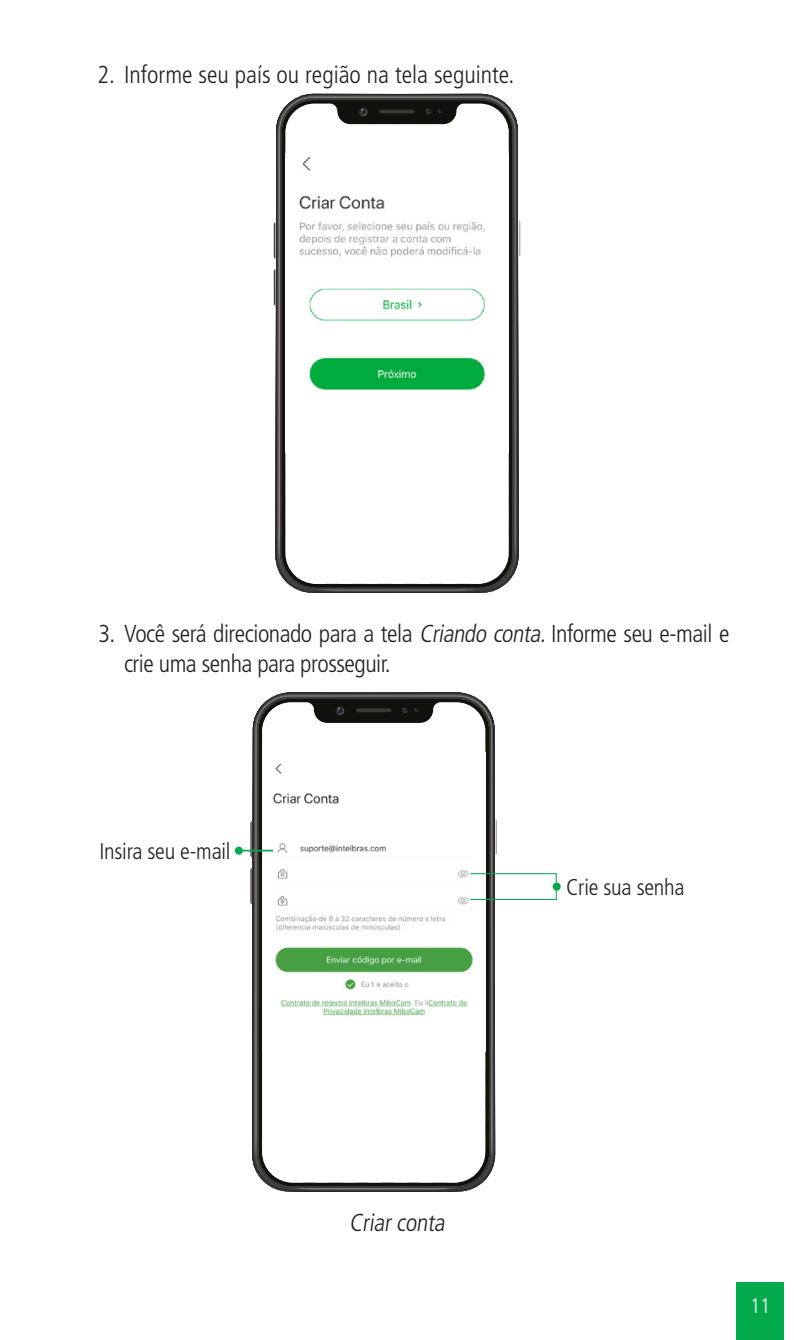
<style>
.page{position:relative;width:794px;height:1340px;background:#fff}
.page>*{position:absolute;margin:0;border:0;box-sizing:border-box;transform-origin:0 0}
._7__Legenda{font:300 condensed 24.5px/29.4px "Frutiger LT Std";letter-spacing:-.02em;color:#231f20}
._7__Legenda-2{font:300 condensed 24.5px "Frutiger LT Std";color:#231f20}
.t1{font:300 condensed 22.75px "Frutiger LT Std";letter-spacing:-.01em;color:#231f20}
.t2{font:300 condensed 21px "Frutiger LT Std";color:#fff}
.s1{font-style:italic}
</style>
<div class="page">
<div style="left:736px;top:1282px;width:48px;height:57px;background:#03aa4b"></div>
<svg style="left:518px;top:220px;width:2px;height:37px"></svg>
<svg style="left:274px;top:222px;width:1px;height:37px"></svg>
<svg style="left:274px;top:269px;width:1px;height:37px"></svg>
<svg style="left:275px;top:94px;width:243px;height:499px;background:#696766"></svg>
<svg style="left:280px;top:98px;width:234px;height:491px;background:#565553"></svg>
<div style="left:282px;top:100px;width:231px;height:488px;background:#11110e;border-radius:33px"></div>
<svg style="left:285px;top:104px;width:223px;height:479px;background:#dadada"></svg>
<svg style="left:358px;top:107px;width:10px;height:10px"></svg>
<svg style="left:425px;top:108px;width:6px;height:6px"></svg>
<svg style="left:438px;top:109px;width:4px;height:4px"></svg>
<hr style="left:379px;top:110px;width:35px;height:3px;background:#3a3832;border-radius:2px">
<div style="left:288px;top:258px;width:220px;height:295px;background:#fff"></div>
<img style="left:286px;top:154px;width:223px;height:298px">
<svg style="left:495px;top:819px;width:2px;height:36px"></svg>
<svg style="left:250px;top:821px;width:2px;height:36px"></svg>
<svg style="left:250px;top:868px;width:2px;height:36px"></svg>
<svg style="left:252px;top:692px;width:243px;height:499px;background:#636160"></svg>
<svg style="left:257px;top:696px;width:234px;height:491px;background:#595857"></svg>
<svg style="left:258px;top:698px;width:231px;height:488px;background:#2c2c29"></svg>
<svg style="left:262px;top:702px;width:223px;height:480px"></svg>
<svg style="left:335px;top:705px;width:10px;height:10px"></svg>
<svg style="left:401px;top:707px;width:7px;height:6px"></svg>
<svg style="left:414px;top:708px;width:4px;height:4px"></svg>
<svg style="left:356px;top:708px;width:35px;height:4px"></svg>
<div style="left:265px;top:857px;width:220px;height:295px;background:#fff"></div>
<img style="left:262px;top:752px;width:223px;height:299px">
<div style="left:235px;top:846px;width:8px;height:8px;background:#03aa4b;border-radius:50%"></div>
<div style="left:470px;top:873px;width:87px;height:27px;border:1px solid #03aa4b"></div>
<div style="left:552px;top:882px;width:9px;height:8px;background:#03aa4b;border-radius:50%"></div>
<hr style="left:239px;top:849px;width:34px;height:2px;background:#03aa4b">
<p class="_7__Legenda-2" style="left:97px;top:60px;width:418px">2. Informe seu país ou região na tela seguinte.</p>
<p class="_7__Legenda" style="left:124px;top:619px;width:607px;text-indent:-26px">3. Você será direcionado para a tela <span class="s1">Criando conta.</span>Informe seu e-mail e crie uma senha para prosseguir.</p>
<p class="t1" style="left:99px;top:837px;width:133px">Insira seu e-mail</p>
<p class="t1" style="left:566px;top:874px;width:120px">Crie sua senha</p>
<p class="_7__Legenda" style="left:349px;top:1208px;width:101px">Criarconta</p>
<p class="t2" style="left:750px;top:1293px;width:22px">11</p>
</div>
